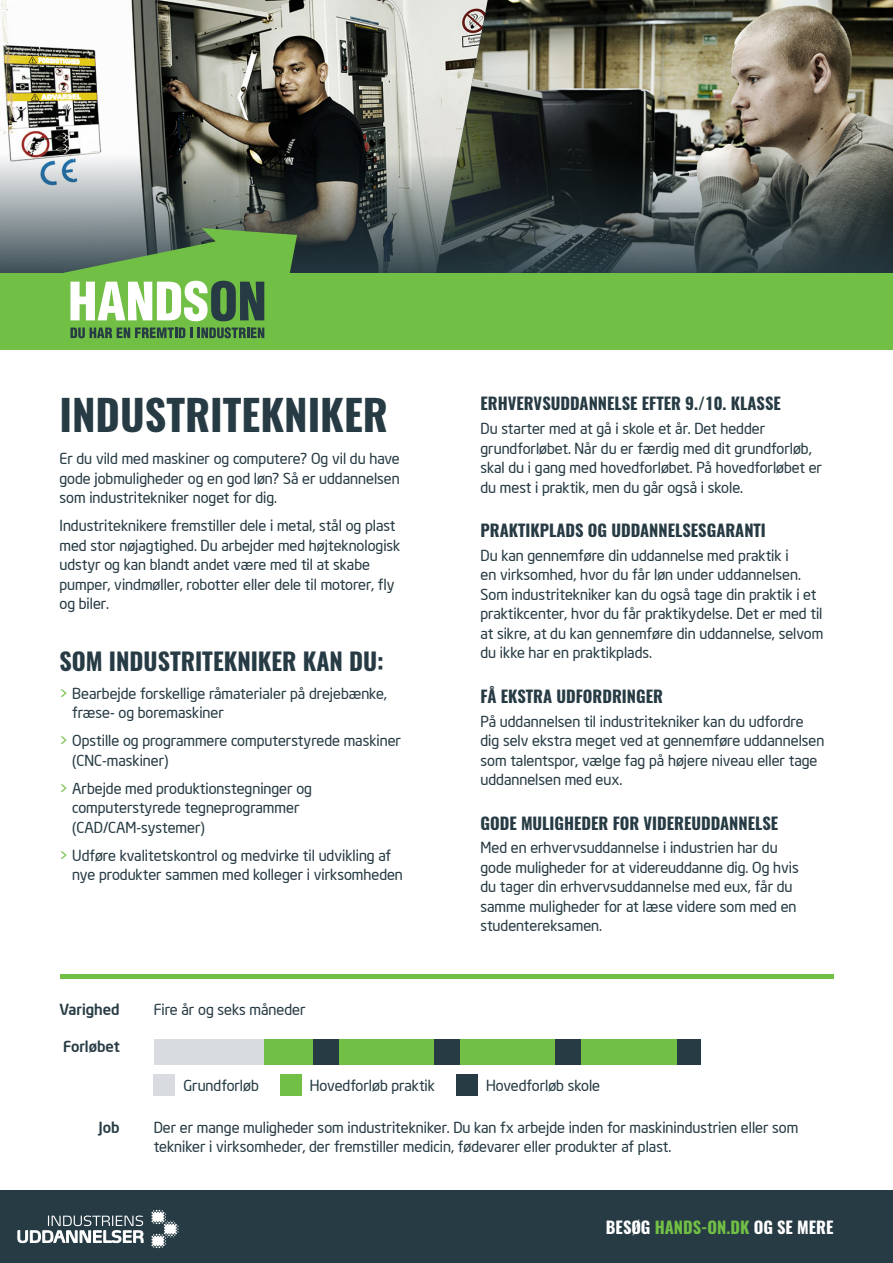
<style>
.page{position:relative;width:893px;height:1263px;background:#fff}
.page>*{position:absolute;margin:0;border:0;box-sizing:border-box;transform-origin:0 0}
.Overskrift_1{font:700 42px "Oswald";color:#273b44}
.Overskrift_2{font:700 24px "Oswald";color:#273b44}
.Overskrift_3{font:700 16.5px "Oswald";color:#273b44}
.Overskrift_3-2{font:700 16.5px "Oswald";color:#fff}
.Afsnit{font:15px/19.5px "Neo Sans Intel";color:#273b44}
.Afsnit-2{font:500 15px "Neo Sans Intel";color:#273b44}
.s1{color:#71bf44}
</style>
<div class="page">
<img style="left:488px;top:0;width:405px;height:154px">
<img style="left:0;top:0;width:488px;height:154px">
<svg style="left:0;top:154px;width:893px;height:119px;background:#565e5e"></svg>
<div style="left:0;top:273px;width:893px;height:77px;background:#71bf44"></div>
<div style="left:456px;top:1075px;width:22px;height:21px;background:#273b44"></div>
<hr style="left:60px;top:974px;width:773px;height:4px;background:#71bf44">
<div style="left:154px;top:1075px;width:21px;height:21px;background:#d8dbdf"></div>
<div style="left:280px;top:1075px;width:21px;height:21px;background:#71bf44"></div>
<div style="left:0;top:1191px;width:893px;height:72px;background:#273b44"></div>
<svg style="left:60px;top:228px;width:237px;height:111px"></svg>
<div style="left:263px;top:1040px;width:51px;height:25px;background:#71bf44"></div>
<div style="left:314px;top:1040px;width:25px;height:25px;background:#273b44"></div>
<div style="left:339px;top:1040px;width:96px;height:25px;background:#71bf44"></div>
<div style="left:435px;top:1040px;width:25px;height:25px;background:#273b44"></div>
<div style="left:677px;top:1040px;width:24px;height:25px;background:#273b44"></div>
<div style="left:154px;top:1040px;width:109px;height:25px;background:#d8dbdf"></div>
<div style="left:460px;top:1040px;width:96px;height:25px;background:#71bf44"></div>
<div style="left:556px;top:1040px;width:25px;height:25px;background:#273b44"></div>
<div style="left:581px;top:1040px;width:96px;height:25px;background:#71bf44"></div>
<svg style="left:18px;top:1215px;width:125px;height:29px"></svg>
<svg style="left:151px;top:1210px;width:28px;height:38px"></svg>
<p class="Overskrift_1" style="left:60px;top:386px;width:330px">INDUSTRITEKNIKER</p>
<p class="Afsnit" style="left:60px;top:449px;width:342px;text-align:justify">Er du vild med maskiner og computere? Og vil du have gode jobmuligheder og en god løn? Så er uddannelsen som industritekniker noget for dig.</p>
<p class="Afsnit" style="left:60px;top:516px;width:342px">Industriteknikere fremstiller dele i metal, stål og plast med stor nøjagtighed. Du arbejder med højteknologisk udstyr og kan blandt andet være med til at skabe pumper, vindmøller, robotter eller dele til motorer, fly og biler.</p>
<p class="Overskrift_2" style="left:60px;top:644px;width:326px">SOM INDUSTRITEKNIKER KAN DU:</p>
<p class="Afsnit" style="left:72px;top:683px;width:316px;text-indent:-13px"><span class="s1">&gt;</span> Bearbejde forskellige råmaterialer på drejebænke, fræse- og boremaskiner</p>
<p class="Afsnit" style="left:72px;top:731px;width:330px;text-indent:-13px"><span class="s1">&gt;</span> Opstille og programmere computerstyrede maskiner (CNC-maskiner)</p>
<p class="Afsnit" style="left:72px;top:778px;width:241px;text-indent:-13px"><span class="s1">&gt;</span> Arbejde med produktionstegninger og computerstyrede tegneprogrammer (CAD/CAM-systemer)</p>
<p class="Afsnit" style="left:72px;top:845px;width:332px;text-indent:-13px"><span class="s1">&gt;</span> Udføre kvalitetskontrol og medvirke til udvikling af nye produkter sammen med kolleger i virksomheden</p>
<p class="Afsnit-2" style="left:60px;top:1000px;width:62px">Varighed</p>
<p class="Afsnit-2" style="left:63px;top:1037px;width:58px">Forløbet</p>
<p class="Afsnit" style="left:154px;top:1000px;width:153px">Fire år og seks måneder</p>
<p class="Afsnit" style="left:183px;top:1075px;width:77px">Grundforløb</p>
<p class="Afsnit" style="left:310px;top:1075px;width:127px">Hovedforløb praktik</p>
<p class="Overskrift_3" style="left:480px;top:392px;width:302px">ERHVERVSUDDANNELSE EFTER 9./10. KLASSE</p>
<p class="Afsnit" style="left:480px;top:419px;width:343px">Du starter med at gå i skole et år. Det hedder grundforløbet. Når du er færdig med dit grundforløb, skal du i gang med hovedforløbet. På hovedforløbet er du mest i praktik, men du går også i skole.</p>
<p class="Overskrift_3" style="left:480px;top:519px;width:287px">PRAKTIKPLADS OG UDDANNELSESGARANTI</p>
<p class="Afsnit" style="left:480px;top:545px;width:344px">Du kan gennemføre din uddannelse med praktik i<br>en virksomhed, hvor du får løn under uddannelsen.<br>Som industritekniker kan du også tage din praktik i et praktikcenter, hvor du får praktikydelse. Det er med til at sikre, at du kan gennemføre din uddannelse, selvom du ikke har en praktikplads.</p>
<p class="Overskrift_3" style="left:480px;top:685px;width:184px">FÅ EKSTRA UDFORDRINGER</p>
<p class="Afsnit" style="left:480px;top:711px;width:345px">På uddannelsen til industritekniker kan du udfordre dig selv ekstra meget ved at gennemføre uddannelsen som talentspor, vælge fag på højere niveau eller tage uddannelsen med eux.</p>
<p class="Overskrift_3" style="left:480px;top:811px;width:299px">GODE MULIGHEDER FOR VIDEREUDDANNELSE</p>
<p class="Afsnit" style="left:480px;top:838px;width:320px">Med en erhvervsuddannelse i industrien har du gode muligheder for at videreuddanne dig. Og hvis du tager din erhvervsuddannelse med eux, får du samme muligheder for at læse videre som med en studentereksamen.</p>
<p class="Afsnit" style="left:486px;top:1075px;width:116px">Hovedforløb skole</p>
<p class="Afsnit-2" style="left:99px;top:1118px;width:23px">Job</p>
<p class="Afsnit" style="left:154px;top:1117px;width:646px">Der er mange muligheder som industritekniker. Du kan fx arbejde inden for maskinindustrien eller som tekniker i virksomheder, der fremstiller medicin, fødevarer eller produkter af plast.</p>
<p class="Overskrift_3-2" style="left:606px;top:1216px;width:229px">BESØG <span class="s1">HANDS-ON.DK</span> OG SE MERE</p>
</div>
